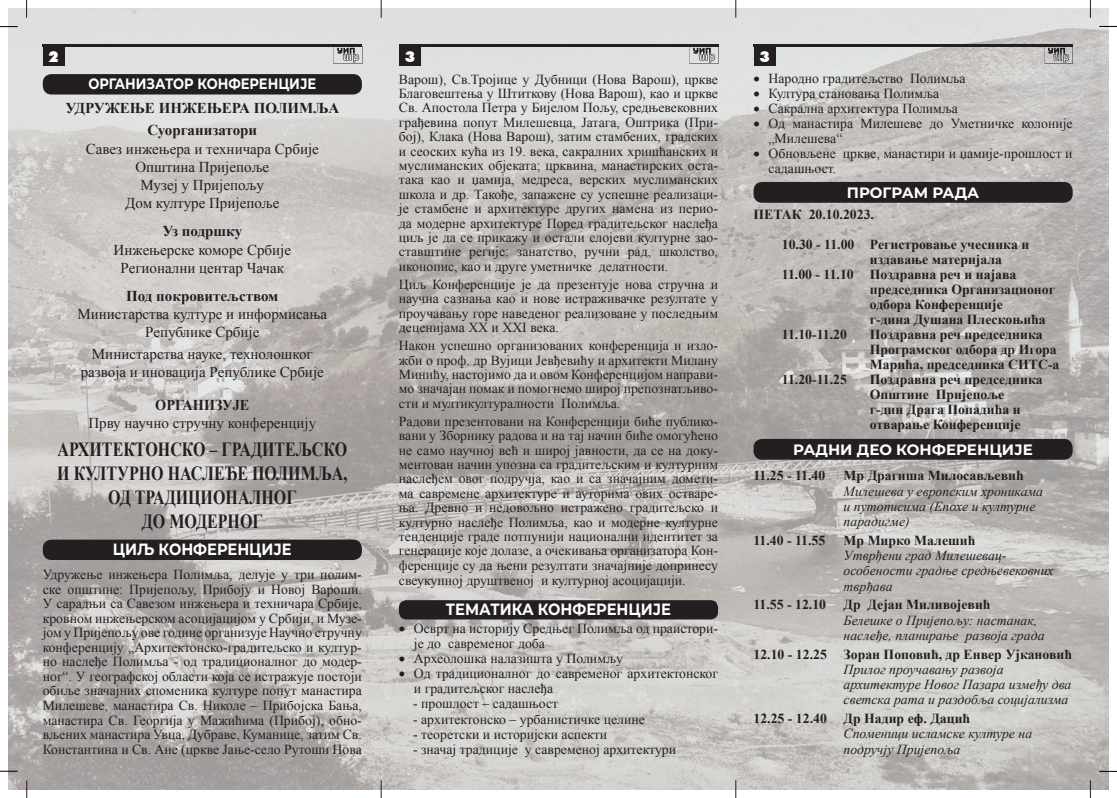
<style>
.page{position:relative;width:1117px;height:798px;background:#fff}
.page>*{position:absolute;margin:0;border:0;box-sizing:border-box;transform-origin:0 0}
.t1{font:700 20px/24.1px "Times New Roman";color:#231f20;text-align:center;scale:.8 1}
.t2{font:700 16.25px "Montserrat";color:#fff;scale:.9 1}
.t3{font:15px/18.1px "Times New Roman";color:#231f20;text-align:center}
.t4{font:700 15px "Times New Roman";color:#231f20}
.t5{font:700 15px "Montserrat";color:#fff}
.t6{font:700 15px "Montserrat";color:#fff;scale:.87 1}
.t7{font:700 15px "Times New Roman";color:#231f20;scale:.95 1}
.t8{font:900 15px "Futura BT";color:#fff}
.List_Paragraph{font:13.75px/14.5px "Times New Roman";color:#231f20;text-align:justify}
.t9{font:italic 13.75px/15.2px "Times New Roman";color:#231f20}
.t10{font:700 13.75px/15px "Times New Roman";color:#231f20}
.s1{font-weight:700}
.s2{font-weight:700;font-style:normal}
</style>
<div class="page">
<img style="left:9px;top:9px;width:1098px;height:779px">
<div style="left:43px;top:47px;width:22px;height:18px;background:#231f20"></div>
<img style="left:333px;top:47px;width:29px;height:16px">
<hr style="left:43px;top:44px;width:319px;height:3px;background:#231f20">
<div style="left:399px;top:47px;width:22px;height:18px;background:#231f20"></div>
<img style="left:689px;top:47px;width:29px;height:16px">
<hr style="left:399px;top:44px;width:319px;height:3px;background:#231f20">
<div style="left:43px;top:74px;width:319px;height:20px;background:#231f20;border-radius:9px"></div>
<div style="left:43px;top:539px;width:319px;height:20px;background:#231f20;border-radius:9px"></div>
<div style="left:399px;top:600px;width:319px;height:19px;background:#231f20;border-radius:8px"></div>
<svg style="left:1098px;top:26px;width:18px;height:1px"></svg>
<svg style="left:1098px;top:770px;width:18px;height:1px"></svg>
<div style="left:753px;top:47px;width:22px;height:18px;background:#231f20"></div>
<img style="left:1043px;top:47px;width:29px;height:16px">
<hr style="left:753px;top:44px;width:319px;height:3px;background:#231f20">
<div style="left:753px;top:182px;width:319px;height:21px;background:#231f20;border-radius:9px"></div>
<div style="left:753px;top:438px;width:319px;height:21px;background:#231f20;border-radius:9px"></div>
<svg style="left:1089px;top:0;width:1px;height:18px"></svg>
<svg style="left:735px;top:0;width:1px;height:18px"></svg>
<svg style="left:381px;top:0;width:1px;height:18px"></svg>
<svg style="left:0;top:26px;width:18px;height:1px"></svg>
<svg style="left:26px;top:0;width:1px;height:18px"></svg>
<svg style="left:0;top:770px;width:18px;height:1px"></svg>
<svg style="left:27px;top:780px;width:1px;height:17px"></svg>
<svg style="left:381px;top:780px;width:1px;height:17px"></svg>
<svg style="left:1089px;top:780px;width:1px;height:17px"></svg>
<svg style="left:735px;top:780px;width:1px;height:17px"></svg>
<p class="t8" style="left:49px;top:47px;width:12px">2</p>
<p class="t8" style="left:404px;top:47px;width:12px">3</p>
<p class="t6" style="left:88px;top:73px;width:263px">ОРГАНИЗАТОР КОНФЕРЕНЦИЈЕ</p>
<p class="t4" style="left:65px;top:98px;width:275px">УДРУЖЕЊЕ ИНЖЕЊЕРА ПОЛИМЉА</p>
<p class="t4" style="left:147px;top:120px;width:111px">Суорганизатори</p>
<p class="t3" style="left:86px;top:139px;width:234px">Савез инжењера и техничара Србије</p>
<p class="t3" style="left:135px;top:157px;width:135px">Општина Пријепоље</p>
<p class="t3" style="left:141px;top:175px;width:125px">Музеј у Пријепољу</p>
<p class="t3" style="left:125px;top:194px;width:156px">Дом културе Пријепоље</p>
<p class="t3" style="left:114px;top:222px;width:179px"><span class="s1">Уз подршку<br></span>Инжењерске коморе Србије<br>Регионални центар Чачак</p>
<p class="t4" style="left:126px;top:285px;width:154px">Под покровитељством</p>
<p class="t3" style="left:77px;top:304px;width:251px">Министарства културе и информисања<br>Републике Србије</p>
<p class="t3" style="left:81px;top:344px;width:244px">Министарства науке, технолошког развоја и иновација Републике Србије</p>
<p class="t7" style="left:155px;top:394px;width:100px">ОРГАНИЗУЈЕ</p>
<p class="t3" style="left:88px;top:413px;width:229px">Прву научно стручну конференцију</p>
<p class="t1" style="left:57px;top:436px;width:363px">АРХИТЕКТОНСКО – ГРАДИТЕЉСКО</p>
<p class="t1" style="left:57px;top:460px;width:364px">И КУЛТУРНО НАСЛЕЂЕ ПОЛИМЉА,<br>ОД ТРАДИЦИОНАЛНОГ<br>ДО МОДЕРНОГ</p>
<p class="List_Paragraph" style="left:43px;top:566px;width:320px">Удружење инжењера Полимља, делује у три полим&shy;ске општине: Пријепољу, Прибоју и Новој Вароши.<br>У сарадњи са Савезом инжењера и техничара Србије, кровном инжењерском асоцијацијом у Србији, и Музе&shy;јом у Пријепољу ове године организује Научно стручну конференцију „Архитектонско-градитељско и култур&shy;но наслеђе Полимља - од традиционалног до модер&shy;ног“. У географској области која се истражује постоји обиље значајних споменика културе попут манастира Милешеве, манастира Св. Николе – Прибојска Бања, манастира Св. Георгија у Мажићима (Прибој), обно&shy;вљених манастира Увца, Дубраве, Куманице, затим Св.<br>Константина и Св. Ане (цркве Јање-село Рутоши Нова</p>
<p class="t2" style="left:113px;top:537px;width:200px">ЦИЉ КОНФЕРЕНЦИЈЕ</p>
<p class="List_Paragraph" style="left:399px;top:72px;width:320px">Варош), Св.Тројице у Дубници (Нова Варош), цркве Благовештења у Штиткову (Нова Варош), као и цркве Св. Апостола Петра у Бијелом Пољу, средњевековних грађевина попут Милешевца, Јатага, Оштрика (При&shy;бој), Клака (Нова Варош), затим стамбених, градских и сеоских кућа из 19. века, сакралних хришћанских и муслиманских објеката; црквина, манастирских оста&shy;така као и џамија, медреса, верских муслиманских школа и др. Такође, запажене су успешне реализаци&shy;је стамбене и архитектуре других намена из перио&shy;да модерне архитектуре Поред градитељског наслеђа циљ је да се прикажу и остали слојеви културне зао&shy;ставштине регије: занатство, ручни рад, школство, иконопис, као и друге уметничке делатности.</p>
<p class="List_Paragraph" style="left:399px;top:277px;width:320px">Циљ Конференције је да презентује нова стручна и научна сазнања као и нове истраживачке резултате у проучавању горе наведеног реализоване у последњим деценијама ХХ и ХХI века.</p>
<p class="List_Paragraph" style="left:399px;top:338px;width:320px">Након успешно организованих конференција и изло&shy;жби о проф. др Вујици Јевђевићу и архитекти Милану Минићу, настојимо да и овом Конференцијом направи&shy;мо значајан помак и помогнемо широј препознатљиво&shy;сти и мултикултуралности Полимља.</p>
<p class="List_Paragraph" style="left:399px;top:413px;width:320px">Радови презентовани на Конференцији биће публико&shy;вани у Зборнику радова и на тај начин биће омогућено не само научној већ и широј јавности, да се на доку&shy;ментован начин упозна са градитељским и културним наслеђем овог подручја, као и са значајним домети&shy;ма савремене архитектуре и ауторима ових остваре&shy;ња. Древно и недовољно истражено градитељско и културно наслеђе Полимља, као и модерне културне тенденције граде потпунији национални идентитет за генерације које долазе, а очекивања организатора Кон&shy;ференције су да њени резултати значајније допринесу свеукупној друштвеној и културној асоцијацији.</p>
<p class="t2" style="left:446px;top:597px;width:251px">ТЕМАТИКА КОНФЕРЕНЦИЈЕ</p>
<p class="List_Paragraph" style="left:414px;top:620px;width:305px;line-height:15.1px;text-indent:-15px">• Осврт на историју Средњег Полимља од праистори&shy;је до савременог доба</p>
<p class="List_Paragraph" style="left:399px;top:651px;width:225px">• Археолошка налазишта у Полимљу</p>
<p class="List_Paragraph" style="left:414px;top:665px;width:305px;line-height:15.1px;text-indent:-15px">• Од традиционалног до савременог архитектонског и градитељског наслеђа</p>
<p class="List_Paragraph" style="left:413px;top:696px;width:146px">- прошлост – садашњост</p>
<p class="List_Paragraph" style="left:413px;top:711px;width:233px">- архитектонско – урбанистичке целине</p>
<p class="List_Paragraph" style="left:413px;top:726px;width:195px">- теоретски и историјски аспекти</p>
<p class="List_Paragraph" style="left:413px;top:741px;width:264px">- значај традиције у савременој архитектури</p>
<p class="t8" style="left:759px;top:47px;width:12px">3</p>
<p class="List_Paragraph" style="left:753px;top:71px;width:214px">• Народно градитељство Полимља</p>
<p class="List_Paragraph" style="left:753px;top:86px;width:187px">• Култура становања Полимља</p>
<p class="List_Paragraph" style="left:753px;top:101px;width:206px">• Сакрална архитектура Полимља</p>
<p class="List_Paragraph" style="left:768px;top:116px;width:305px;line-height:15px;text-indent:-15px">• Од манастира Милешеве до Уметничке колоније „Милешева“</p>
<p class="List_Paragraph" style="left:768px;top:146px;width:305px;line-height:15px;text-indent:-15px">• Обновљене цркве, манастири и џамије-прошлост и садашњост.</p>
<p class="t5" style="left:846px;top:182px;width:134px">ПРОГРАМ РАДА</p>
<p class="t10" style="left:753px;top:207px;width:122px">ПЕТАК 20.10.2023.</p>
<p class="t10" style="left:869px;top:237px;width:161px;text-indent:-88px">10.30 - 11.00 Регистровање учесника и издавање материјала</p>
<p class="t10" style="left:869px;top:267px;width:186px;text-indent:-88px">11.00 - 11.10 Поздравна реч и најава председника Организационог одбора Конференције<br>г-дина Душана Плескоњића</p>
<p class="t10" style="left:781px;top:327px;width:66px">11.10-11.20</p>
<p class="t10" style="left:869px;top:327px;width:191px">Поздравна реч председника<br>Програмског одбора др Игора<br>Марића, председника СИТС-а</p>
<p class="t10" style="left:781px;top:372px;width:66px">11.20-11.25</p>
<p class="t10" style="left:869px;top:372px;width:174px">Поздравна реч председника<br>Општине Пријепоље<br>г-дин Драга Попадића и отварање Конференције</p>
<p class="t5" style="left:793px;top:438px;width:241px">РАДНИ ДЕО КОНФЕРЕНЦИЈЕ</p>
<p class="t10" style="left:753px;top:467px;width:73px">11.25 - 11.40</p>
<p class="t9" style="left:843px;top:467px;width:201px"><span class="s2">Мр Драгиша Милосављевић<br></span>Милешева у европским хроникама и путописима (Епохе и културне парадигме)</p>
<p class="t10" style="left:753px;top:532px;width:73px">11.40 - 11.55</p>
<p class="t9" style="left:843px;top:532px;width:211px"><span class="s2">Мр Мирко Малешић<br></span>Утврђени град Милешевац&shy;особености градње средњевековних тврђава</p>
<p class="t10" style="left:753px;top:596px;width:74px">11.55 - 12.10</p>
<p class="t9" style="left:843px;top:596px;width:202px"><span class="s2">Др Дејан Миливојевић<br></span>Белешке о Пријепољу: настанак, наслеђе, планирање развоја града</p>
<p class="t9" style="left:843px;top:645px;width:230px;text-indent:-90px"><span class="s2">12.10 - 12.25 Зоран Поповић, др Енвер Ујкановић </span>Прилог проучавању развоја архитектуре Новог Пазара између два светска рата и раздобља социјализма</p>
<p class="t9" style="left:843px;top:710px;width:190px;text-indent:-90px"><span class="s2">12.25 - 12.40 Др Надир еф. Дацић<br></span>Споменици исламске културе на подручју Пријепоља</p>
</div>
